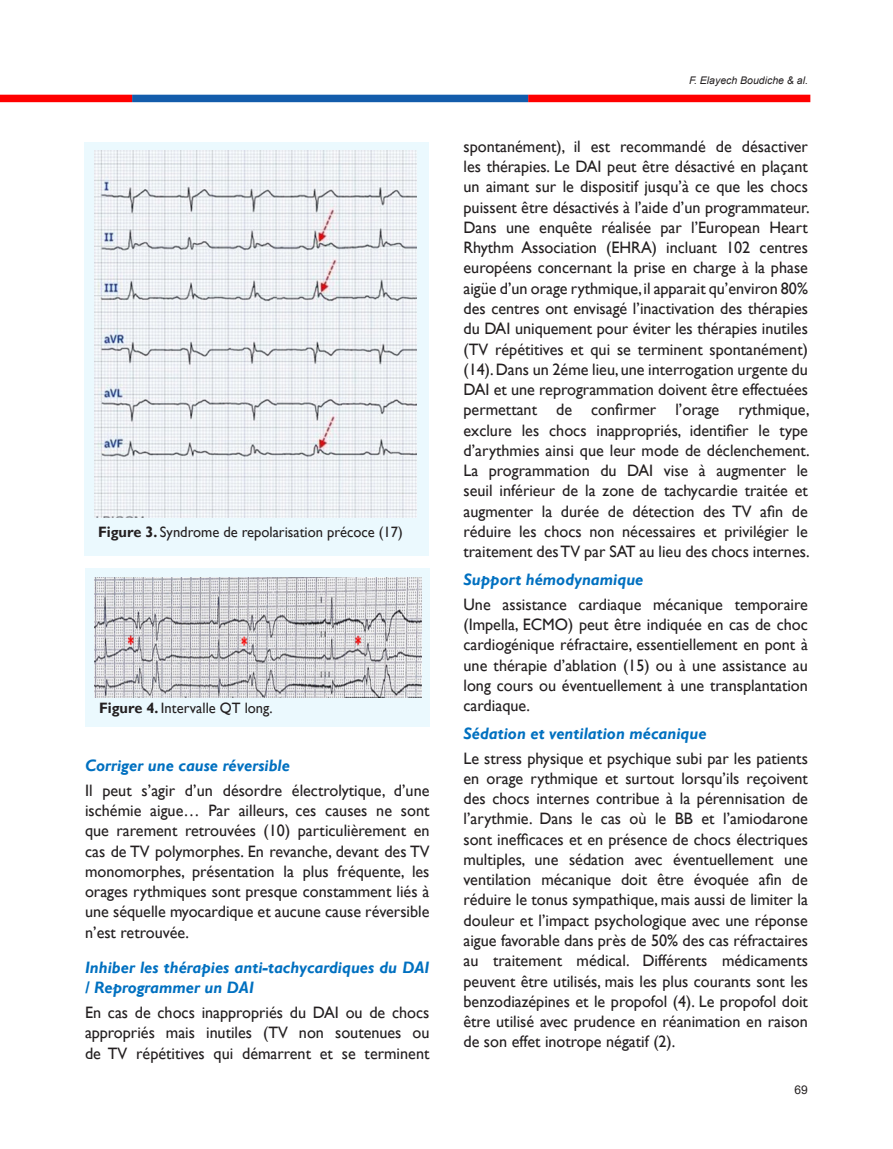
<style>
.page{position:relative;width:893px;height:1149px;background:#fff}
.page>*{position:absolute;margin:0;border:0;box-sizing:border-box;transform-origin:0 0}
.t1{font:16.5px/20.2px "Gill Sans";color:#231f20;text-align:justify}
.t2{font:italic 700 16.5px/20.2px "Gill Sans";color:#0070c0}
.t3{font:15px "Gill Sans";color:#231f20}
.t4{font:12px "Arial";color:#231f20}
.t5{font:italic 10.5px "Arial";color:#231f20}
.s1{font-weight:700}
</style>
<div class="page">
<div style="left:528px;top:95px;width:282px;height:7px;background:#f00"></div>
<div style="left:132px;top:95px;width:396px;height:7px;background:#135cab"></div>
<div style="left:0;top:95px;width:132px;height:7px;background:#f00"></div>
<div style="left:84px;top:142px;width:345px;height:413px;background:#ebf9fe"></div>
<img style="left:95px;top:150px;width:321px;height:367px">
<div style="left:86px;top:567px;width:344px;height:159px;background:#ebf9fe"></div>
<img style="left:95px;top:577px;width:326px;height:120px">
<p class="t3" style="left:98px;top:523px;width:306px"><span class="s1">Figure 3.</span> Syndrome de repolarisation précoce (17)</p>
<p class="t3" style="left:99px;top:699px;width:175px"><span class="s1">Figure 4.</span> Intervalle QT long.</p>
<p class="t2" style="left:85px;top:755px;width:206px">Corriger une cause réversible</p>
<p class="t1" style="left:85px;top:780px;width:346px">Il peut s’agir d’un désordre électrolytique, d’une ischémie aigue… Par ailleurs, ces causes ne sont que rarement retrouvées (10) particulièrement en cas de TV polymorphes. En revanche, devant des TV monomorphes, présentation la plus fréquente, les orages rythmiques sont presque constamment liés à une séquelle myocardique et aucune cause réversible n’est retrouvée.</p>
<p class="t2" style="left:85px;top:957px;width:346px">Inhiber les thérapies anti-tachycardiques du DAI / Reprogrammer un DAI</p>
<p class="t1" style="left:85px;top:1002px;width:346px">En cas de chocs inappropriés du DAI ou de chocs appropriés mais inutiles (TV non soutenues ou de TV répétitives qui démarrent et se terminent</p>
<p class="t5" style="left:689px;top:74px;width:120px">F. Elayech Boudiche &amp; al.</p>
<p class="t1" style="left:463px;top:136px;width:348px">spontanément), il est recommandé de désactiver les thérapies. Le DAI peut être désactivé en plaçant un aimant sur le dispositif jusqu’à ce que les chocs puissent être désactivés à l’aide d’un programmateur.<br>Dans une enquête réalisée par l’European Heart Rhythm Association (EHRA) incluant 102 centres européens concernant la prise en charge à la phase aigüe d’un orage rythmique, il apparait qu’environ 80% des centres ont envisagé l’inactivation des thérapies du DAI uniquement pour éviter les thérapies inutiles (TV répétitives et qui se terminent spontanément) (14). Dans un 2éme lieu, une interrogation urgente du DAI et une reprogrammation doivent être effectuées permettant de confirmer l’orage rythmique, exclure les chocs inappropriés, identifier le type d’arythmies ainsi que leur mode de déclenchement.<br>La programmation du DAI vise à augmenter le seuil inférieur de la zone de tachycardie traitée et augmenter la durée de détection des TV afin de réduire les chocs non nécessaires et privilégier le traitement des TV par SAT au lieu des chocs internes.</p>
<p class="t2" style="left:463px;top:569px;width:181px">Support hémodynamique</p>
<p class="t1" style="left:463px;top:594px;width:346px">Une assistance cardiaque mécanique temporaire (Impella, ECMO) peut être indiquée en cas de choc cardiogénique réfractaire, essentiellement en pont à une thérapie d’ablation (15) ou à une assistance au long cours ou éventuellement à une transplantation cardiaque.</p>
<p class="t2" style="left:463px;top:723px;width:245px">Sédation et ventilation mécanique</p>
<p class="t1" style="left:463px;top:748px;width:346px">Le stress physique et psychique subi par les patients en orage rythmique et surtout lorsqu’ils reçoivent des chocs internes contribue à la pérennisation de l’arythmie. Dans le cas où le BB et l’amiodarone sont inefficaces et en présence de chocs électriques multiples, une sédation avec éventuellement une ventilation mécanique doit être évoquée afin de réduire le tonus sympathique, mais aussi de limiter la douleur et l’impact psychologique avec une réponse aigue favorable dans près de 50% des cas réfractaires au traitement médical. Différents médicaments peuvent être utilisés, mais les plus courants sont les benzodiazépines et le propofol (4). Le propofol doit être utilisé avec prudence en réanimation en raison de son effet inotrope négatif (2).</p>
<p class="t4" style="left:795px;top:1081px;width:15px">69</p>
</div>
